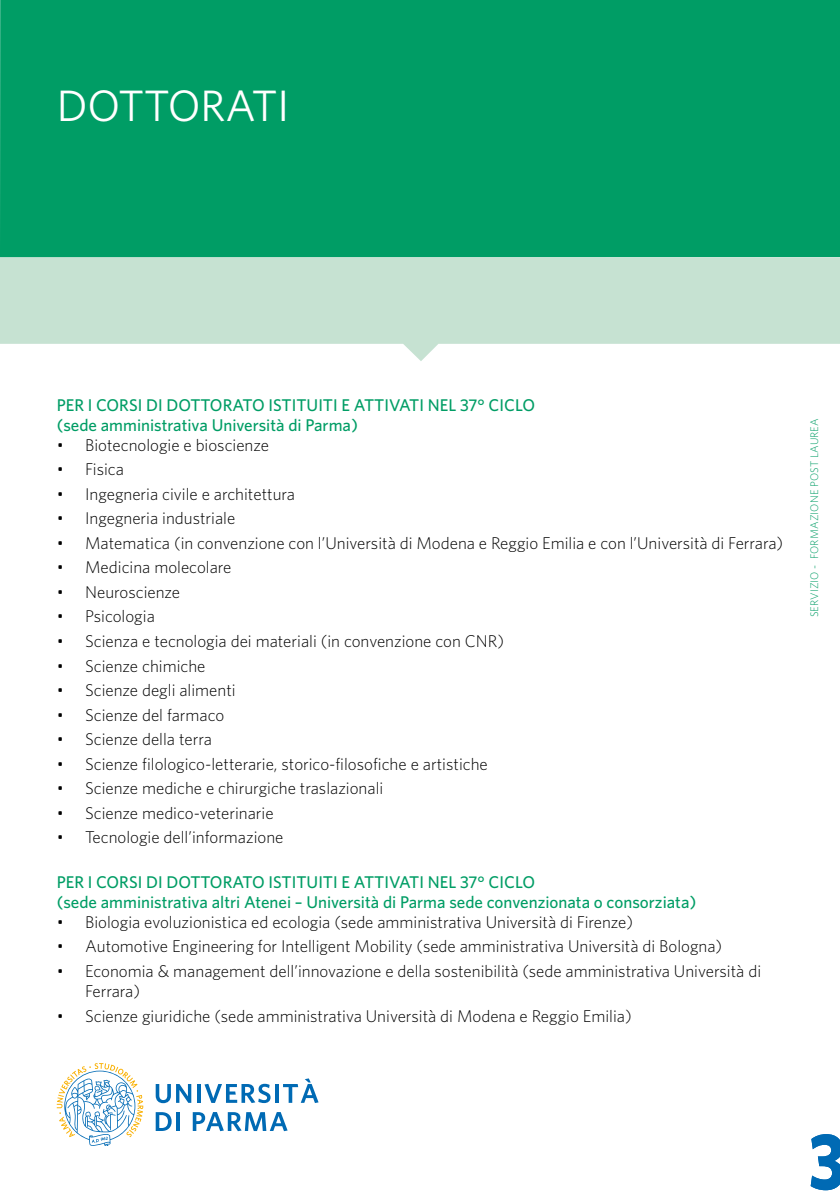
<style>
.page{position:relative;width:840px;height:1191px;background:#fff}
.page>*{position:absolute;margin:0;border:0;box-sizing:border-box;transform-origin:0 0}
.t1{font:700 80px "Whitney";color:#006ab4;scale:.85 1}
.t2{font:44px "Whitney";color:#fff}
.t3{font:300 17px/20px "Whitney";color:#000}
.t4{font:500 17px/20px "Whitney";color:#009d65}
.t5{font:300 11px "Whitney";letter-spacing:.01em;color:#009d65}
</style>
<div class="page">
<svg style="left:156px;top:1084px;width:35px;height:19px"></svg>
<hr style="left:197px;top:1084px;width:3px;height:18px;background:#006ab4">
<svg style="left:204px;top:1083px;width:66px;height:20px"></svg>
<hr style="left:275px;top:1084px;width:3px;height:18px;background:#006ab4">
<svg style="left:283px;top:1078px;width:35px;height:25px"></svg>
<svg style="left:156px;top:1112px;width:15px;height:19px"></svg>
<hr style="left:176px;top:1112px;width:4px;height:19px;background:#006ab4">
<svg style="left:193px;top:1112px;width:94px;height:19px"></svg>
<svg style="left:57px;top:1063px;width:86px;height:82px"></svg>
<div style="left:0;top:0;width:839px;height:257px;background:#009d65"></div>
<svg style="left:0;top:257px;width:839px;height:104px;fill:#c6e2d2"></svg>
<h2 class="t2" style="left:57px;top:80px;width:234px">DOTTORATI</h2>
<p class="t4" style="left:57px;top:394px;width:479px">PER I CORSI DI DOTTORATO ISTITUITI E ATTIVATI NEL 37° CICLO (sede amministrativa Università di Parma)</p>
<p class="t3" style="left:57px;top:434px;width:214px">• Biotecnologie e bioscienze</p>
<p class="t3" style="left:57px;top:459px;width:69px">• Fisica</p>
<p class="t3" style="left:57px;top:483px;width:240px">• Ingegneria civile e architettura</p>
<p class="t3" style="left:57px;top:508px;width:180px">• Ingegneria industriale</p>
<p class="t3" style="left:57px;top:532px;width:727px">• Matematica (in convenzione con l’Università di Modena e Reggio Emilia e con l’Università di Ferrara)</p>
<p class="t3" style="left:57px;top:557px;width:176px">• Medicina molecolare</p>
<p class="t3" style="left:57px;top:582px;width:125px">• Neuroscienze</p>
<p class="t3" style="left:57px;top:606px;width:99px">• Psicologia</p>
<p class="t3" style="left:57px;top:631px;width:448px">• Scienza e tecnologia dei materiali (in convenzione con CNR)</p>
<p class="t3" style="left:57px;top:655px;width:150px">• Scienze chimiche</p>
<p class="t3" style="left:57px;top:680px;width:180px">• Scienze degli alimenti</p>
<p class="t3" style="left:57px;top:704px;width:169px">• Scienze del farmaco</p>
<p class="t3" style="left:57px;top:729px;width:157px">• Scienze della terra</p>
<p class="t3" style="left:57px;top:753px;width:432px">• Scienze filologico-letterarie, storico-filosofiche e artistiche</p>
<p class="t3" style="left:57px;top:778px;width:328px">• Scienze mediche e chirurgiche traslazionali</p>
<p class="t3" style="left:57px;top:802px;width:218px">• Scienze medico-veterinarie</p>
<p class="t3" style="left:57px;top:827px;width:228px">• Tecnologie dell’informazione</p>
<p class="t4" style="left:57px;top:871px;width:640px">PER I CORSI DI DOTTORATO ISTITUITI E ATTIVATI NEL 37° CICLO<br>(sede amministrativa altri Atenei – Università di Parma sede convenzionata o consorziata)</p>
<p class="t3" style="left:57px;top:911px;width:577px">• Biologia evoluzionistica ed ecologia (sede amministrativa Università di Firenze)</p>
<p class="t3" style="left:57px;top:936px;width:666px">• Automotive Engineering for Intelligent Mobility (sede amministrativa Università di Bologna)</p>
<p class="t3" style="left:85px;top:960px;width:677px;text-indent:-28px">• Economia &amp; management dell’innovazione e della sostenibilità (sede amministrativa Università di<br>Ferrara)</p>
<p class="t3" style="left:57px;top:1005px;width:576px">• Scienze giuridiche (sede amministrativa Università di Modena e Reggio Emilia)</p>
<p class="t5" style="left:807px;top:617px;width:201px;rotate:-90deg">SERVIZIO - FORMAZIONE POST LAUREA</p>
<h1 class="t1" style="left:808px;top:1112px;width:45px">3</h1>
</div>
